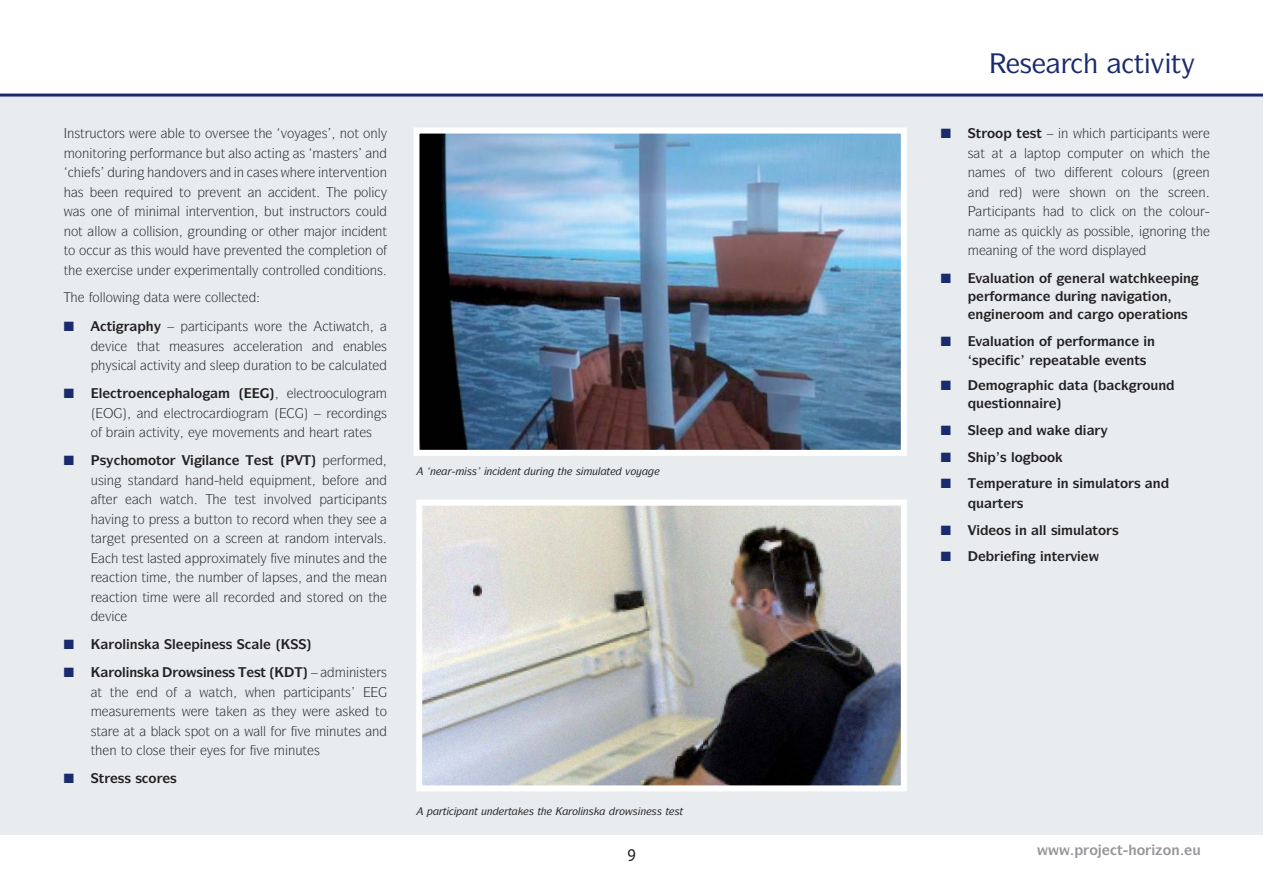
<style>
.page{position:relative;width:1263px;height:893px;background:#fff}
.page>*{position:absolute;margin:0;border:0;box-sizing:border-box;transform-origin:0 0}
.t1{font:500 27px "Symbol IT Cby BT";color:#192b6c}
.t2{font:18px "Myriad Pro";color:#231f20;scale:.9 1}
.t3{font:700 14.25px "Symbol IT Cby BT";color:#939598}
.t4{font:13.5px "Symbol IT Cby BT";color:#231f20}
.t5{font:700 13.5px "Symbol IT Cby BT";color:#231f20}
.t6{font:13.5px "Zapf Dingbats ITC";color:#192b6c}
.t7{font:italic 500 10.5px "Symbol IT Cby BT";color:#231f20}
.s1{color:#231f20}
</style>
<div class="page">
<div style="left:0;top:94px;width:1263px;height:741px;background:#e8ecee"></div>
<hr style="left:0;top:94px;width:1263px;height:3px;background:#192b6c">
<img style="left:420px;top:135px;width:480px;height:314px">
<div style="left:413px;top:128px;width:494px;height:328px;border:6px solid #fff"></div>
<img style="left:423px;top:507px;width:477px;height:277px">
<div style="left:416px;top:500px;width:491px;height:291px;border:6px solid #fff"></div>
<p class="t4" style="left:67px;top:127px;width:59px">■▲▼ ◆ ▼□ ▲</p>
<p class="t4" style="left:175px;top:127px;width:62px">● ▼□ □❖ ▲</p>
<p class="t4" style="left:254px;top:127px;width:42px">▼ ❖□</p>
<p class="t4" style="left:322px;top:127px;width:60px">▲ ■□▼ □■●</p>
<p class="t4" style="left:75px;top:146px;width:46px">□■▼□ ■</p>
<p class="t4" style="left:213px;top:146px;width:70px">◆▼ ●▲□ ▼ ■</p>
<p class="t4" style="left:299px;top:146px;width:81px">▲ ▲▼ ▲ ■</p>
<p class="t4" style="left:95px;top:166px;width:44px">▲ ◆ ■</p>
<p class="t4" style="left:161px;top:166px;width:118px">■□❖ ▲ ■ ■ ▲▲</p>
<p class="t4" style="left:321px;top:166px;width:67px">■▼ ❖ ■▼□■</p>
<p class="t4" style="left:216px;top:185px;width:47px">❖ ■▼ ■</p>
<p class="t4" style="left:80px;top:205px;width:47px">▲ □■ □</p>
<p class="t4" style="left:149px;top:205px;width:107px">■ ● ■▼ ❖ ■▼□■</p>
<p class="t4" style="left:272px;top:205px;width:109px">◆▼ ■▲▼ ◆ ▼□ ▲ □◆●</p>
<p class="t4" style="left:64px;top:224px;width:45px">■□▼ ●●□</p>
<p class="t4" style="left:139px;top:224px;width:41px">□●● ▲ □■</p>
<p class="t4" style="left:200px;top:224px;width:82px">□◆■ ■ □ □▼</p>
<p class="t4" style="left:64px;top:244px;width:119px">▼□ □ ◆ ▲ ▼ ▲ □◆●</p>
<p class="t4" style="left:207px;top:244px;width:63px">❖ ❖ ■▼</p>
<p class="t4" style="left:340px;top:244px;width:44px">● ▼□■ □</p>
<p class="t4" style="left:120px;top:263px;width:33px">▲ ◆■</p>
<p class="t4" style="left:228px;top:263px;width:79px">■▼ ●● □■▼ □●●</p>
<p class="t4" style="left:330px;top:263px;width:54px">□■ ▼ □■▲</p>
<p class="t4" style="left:93px;top:291px;width:41px">□●●□ ■</p>
<p class="t4" style="left:211px;top:291px;width:32px">□●● ▼</p>
<p class="t6" style="left:64px;top:320px;width:12px">■</p>
<p class="t4" style="left:200px;top:320px;width:73px">▼ ■▼▲ □</p>
<p class="t4" style="left:105px;top:339px;width:56px">❖ ▼ ▼</p>
<p class="t4" style="left:194px;top:339px;width:32px">▲◆ ▲</p>
<p class="t4" style="left:259px;top:339px;width:68px">● ▼□■ ■</p>
<p class="t4" style="left:350px;top:339px;width:39px">■ ●▲</p>
<p class="t4" style="left:112px;top:359px;width:108px">▲ ● ▼❖▼ ■ ▲●</p>
<p class="t4" style="left:251px;top:359px;width:58px">◆ ▼□■ ▼□</p>
<p class="t4" style="left:342px;top:359px;width:32px">●◆●▼</p>
<p class="t6" style="left:64px;top:387px;width:90px">■ <span class="s1">●</span> <span class="s1">▼□■</span></p>
<p class="t4" style="left:294px;top:387px;width:65px">● ▼ □□ ◆●□</p>
<p class="t4" style="left:144px;top:406px;width:61px">■ ● ▼□</p>
<p class="t4" style="left:344px;top:406px;width:45px">□ ■▲</p>
<p class="t4" style="left:152px;top:426px;width:23px">▼❖▼</p>
<p class="t4" style="left:262px;top:426px;width:37px">■▼▲ ■</p>
<p class="t4" style="left:335px;top:426px;width:39px">▼ ▼ ▲</p>
<p class="t5" style="left:128px;top:454px;width:43px">□ □▼□</p>
<p class="t4" style="left:91px;top:473px;width:63px">◆▲■ ▲▼ ■</p>
<p class="t4" style="left:234px;top:493px;width:64px">▼ ▲▼ ■❖□●❖</p>
<p class="t4" style="left:338px;top:493px;width:50px">▼ ■▼▲</p>
<p class="t4" style="left:105px;top:512px;width:41px">❖■ ▼□</p>
<p class="t4" style="left:202px;top:512px;width:48px">◆▼▼□■ ▼□</p>
<p class="t4" style="left:150px;top:532px;width:26px">▲ ■▼</p>
<p class="t4" style="left:225px;top:532px;width:94px">▲ ■ ▼ ■□</p>
<p class="t4" style="left:338px;top:532px;width:47px">■▼ ❖ ●▲</p>
<p class="t4" style="left:122px;top:551px;width:47px">▼ ▲▼ ● ▲▼</p>
<p class="t4" style="left:212px;top:551px;width:74px">□ ▼● ❖</p>
<p class="t4" style="left:308px;top:551px;width:66px">■◆▼ ▲ ■ ▼</p>
<p class="t4" style="left:115px;top:571px;width:32px">▼□■ ▼</p>
<p class="t4" style="left:175px;top:571px;width:39px">▼ ■◆</p>
<p class="t4" style="left:247px;top:571px;width:91px">□ ● ▲▲ ■ ▼</p>
<p class="t4" style="left:380px;top:571px;width:9px">■</p>
<p class="t4" style="left:115px;top:590px;width:33px">▼□■ ▼</p>
<p class="t4" style="left:287px;top:590px;width:39px">■ ▲▼□</p>
<p class="t4" style="left:349px;top:590px;width:26px">□■ ▼</p>
<p class="t6" style="left:64px;top:638px;width:12px">■</p>
<p class="t5" style="left:114px;top:638px;width:31px">□● ■▲</p>
<p class="t5" style="left:172px;top:638px;width:62px">● ■▲▲</p>
<p class="t5" style="left:259px;top:638px;width:5px">●</p>
<p class="t6" style="left:64px;top:666px;width:12px">■</p>
<p class="t5" style="left:114px;top:666px;width:31px">□● ■▲</p>
<p class="t5" style="left:178px;top:666px;width:58px">□ ▲■▲▲</p>
<p class="t4" style="left:349px;top:666px;width:39px">■▲▼ ▲</p>
<p class="t4" style="left:333px;top:685px;width:19px">■▼▲</p>
<p class="t4" style="left:158px;top:705px;width:19px">■▼▲</p>
<p class="t4" style="left:215px;top:705px;width:63px">▼ ■ ▲ ▼</p>
<p class="t4" style="left:343px;top:705px;width:46px">▲ ▼□</p>
<p class="t4" style="left:185px;top:724px;width:45px">▲ □▼ □■</p>
<p class="t4" style="left:260px;top:724px;width:45px">●● □ ❖</p>
<p class="t4" style="left:329px;top:724px;width:52px">■◆▼ ▲ ■</p>
<p class="t4" style="left:91px;top:744px;width:85px">▼ ■ ▼□ ●□▲ ▼</p>
<p class="t4" style="left:220px;top:744px;width:44px">▲ □ ❖</p>
<p class="t4" style="left:288px;top:744px;width:33px">■◆▼ ▲</p>
<p class="t6" style="left:64px;top:772px;width:115px">■ <span class="s1">▼▲▲</span> <span class="s1">▲□▲</span></p>
<p class="t7" style="left:430px;top:466px;width:7px">■</p>
<p class="t7" style="left:467px;top:466px;width:27px">▲▲ ■</p>
<p class="t7" style="left:512px;top:466px;width:51px">■▼ ◆ ■ ▼</p>
<p class="t7" style="left:576px;top:466px;width:36px">▲ ◆●▼</p>
<p class="t7" style="left:443px;top:806px;width:51px">▼ ■▼ ◆■</p>
<p class="t7" style="left:508px;top:806px;width:34px">▼ ▲ ▼</p>
<p class="t7" style="left:572px;top:806px;width:23px">□● ■▲</p>
<p class="t7" style="left:619px;top:806px;width:66px">□ ▲■▲▲ ▼▲▼</p>
<h1 class="t1" style="left:1134px;top:50px;width:48px">▼❖▼</h1>
<p class="t6" style="left:941px;top:127px;width:103px">■ <span class="s1">▼□□</span> <span class="s1">▼▲▼</span></p>
<p class="t4" style="left:1061px;top:127px;width:9px">■</p>
<p class="t4" style="left:1129px;top:127px;width:50px">▼ ■▼▲</p>
<p class="t4" style="left:968px;top:146px;width:37px">▲ ▼ ▼</p>
<p class="t4" style="left:1024px;top:146px;width:31px">● ▼□</p>
<p class="t4" style="left:1074px;top:146px;width:39px">□ ◆▼</p>
<p class="t4" style="left:968px;top:166px;width:89px">■ ▲ □ ▼□</p>
<p class="t4" style="left:1101px;top:166px;width:64px">■▼ □●□◆ ▲</p>
<p class="t4" style="left:1202px;top:166px;width:9px">■</p>
<p class="t4" style="left:975px;top:185px;width:9px">■</p>
<p class="t4" style="left:1069px;top:185px;width:76px">▲□■ □■ ▼</p>
<p class="t4" style="left:987px;top:205px;width:50px">▼ ■▼▲</p>
<p class="t4" style="left:1071px;top:205px;width:29px">▼□ ●</p>
<p class="t4" style="left:1122px;top:205px;width:28px">□■ ▼</p>
<p class="t4" style="left:1175px;top:205px;width:26px">□●□◆</p>
<p class="t4" style="left:968px;top:224px;width:9px">■</p>
<p class="t4" style="left:1011px;top:224px;width:46px">▲ ❑◆ ●</p>
<p class="t4" style="left:1073px;top:224px;width:52px">▲ □▲▲ ●</p>
<p class="t4" style="left:1149px;top:224px;width:48px">■□ ■ ▼</p>
<p class="t4" style="left:993px;top:244px;width:50px">■■ □ ▼</p>
<p class="t4" style="left:1068px;top:244px;width:52px">□ ▲ ●</p>
<p class="t6" style="left:941px;top:272px;width:108px">■ <span class="s1">❖</span> <span class="s1">●◆</span> <span class="s1">▼□■</span> <span class="s1">□</span></p>
<p class="t5" style="left:1183px;top:271px;width:9px">■</p>
<p class="t5" style="left:1063px;top:289px;width:61px">◆■ ■❖</p>
<p class="t5" style="left:1142px;top:289px;width:27px">▼□■</p>
<p class="t5" style="left:976px;top:307px;width:59px">■■□□</p>
<p class="t5" style="left:1057px;top:307px;width:9px">■</p>
<p class="t5" style="left:1156px;top:307px;width:33px">▼ □■▲</p>
<p class="t6" style="left:941px;top:335px;width:108px">■ <span class="s1">❖</span> <span class="s1">●◆</span> <span class="s1">▼□■</span> <span class="s1">□</span></p>
<p class="t5" style="left:1147px;top:334px;width:9px">■</p>
<p class="t5" style="left:1112px;top:354px;width:36px">❖ ■▼▲</p>
<p class="t6" style="left:941px;top:379px;width:12px">■</p>
<p class="t5" style="left:1142px;top:379px;width:25px">□◆■</p>
<p class="t5" style="left:968px;top:397px;width:65px">❑◆ ▲▼ □■■</p>
<p class="t5" style="left:1016px;top:424px;width:9px">■</p>
<p class="t6" style="left:941px;top:451px;width:12px">■</p>
<p class="t5" style="left:1000px;top:450px;width:57px">▲ ●□ □□</p>
<p class="t6" style="left:941px;top:477px;width:12px">■</p>
<p class="t5" style="left:1061px;top:477px;width:101px">■ ▲ ◆● ▼□▲ ■</p>
<p class="t5" style="left:968px;top:496px;width:57px">❑◆▼▲</p>
<p class="t6" style="left:941px;top:524px;width:12px">■</p>
<p class="t5" style="left:996px;top:523px;width:124px">□▲ ■ ●● ▲ ◆● ▼□ ▲</p>
<p class="t6" style="left:941px;top:550px;width:12px">■</p>
<p class="t5" style="left:1020px;top:550px;width:59px">■ ■▼ ❖</p>
<h2 class="t2" style="left:627px;top:848px;width:11px">9</h2>
<p class="t3" style="left:1089px;top:842px;width:113px">□ ▼□ □■◆</p>
</div>
